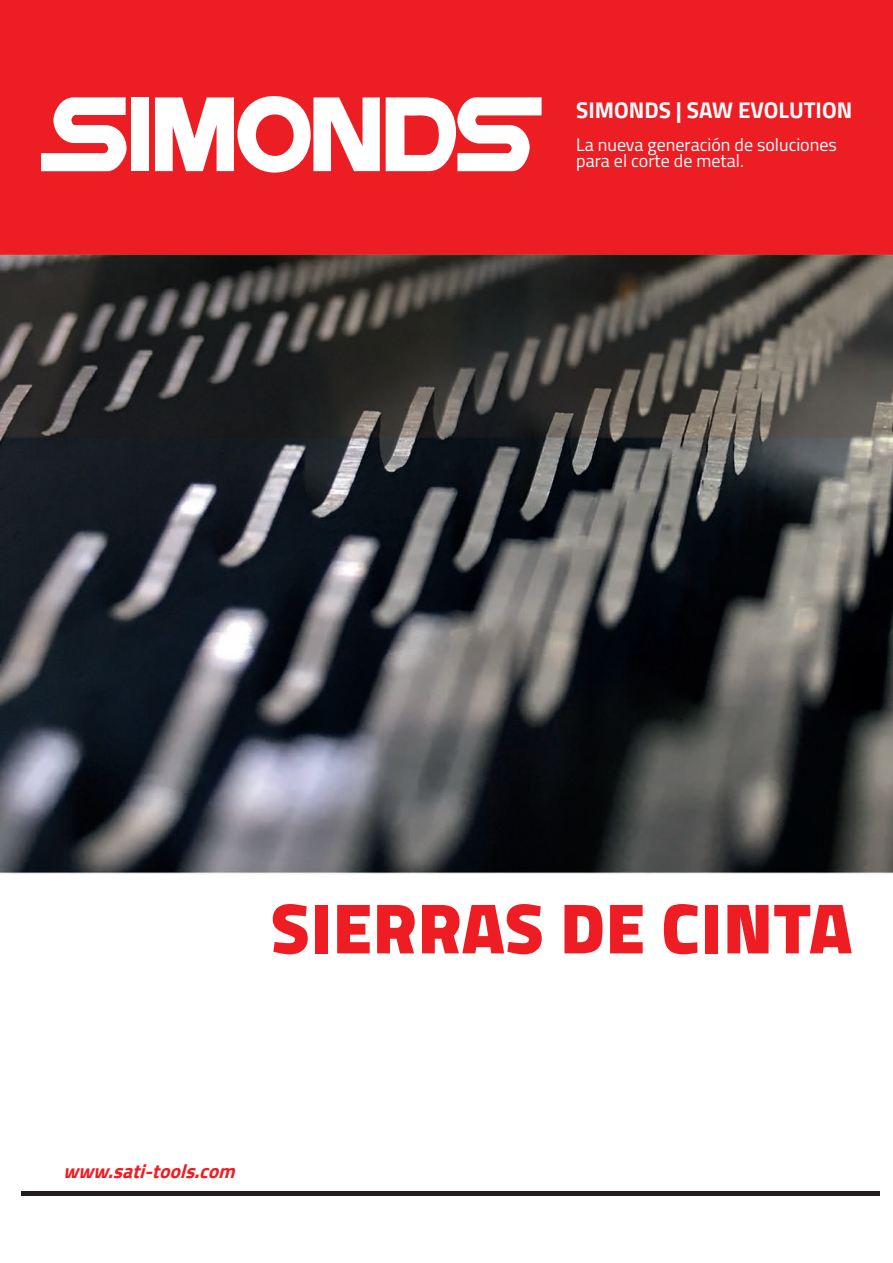
<style>
.page{position:relative;width:893px;height:1263px;background:#fff}
.page>*{position:absolute;margin:0;border:0;box-sizing:border-box;transform-origin:0 0}
.t1{font:900 72px "Cairo";color:#ee1d23}
.t2{font:700 22.5px "Cairo";color:#fff}
.t3{font:italic 700 19.5px "Cairo";color:#ee1d23}
.t4{font:18px/16.5px "Cairo";color:#fff}
</style>
<div class="page">
<img style="left:0;top:0;width:893px;height:1196px">
<hr style="left:21px;top:1191px;width:859px;height:4px;background:#231f20">
<div style="left:131px;top:97px;width:18px;height:74px;background:#fff"></div>
<svg style="left:41px;top:97px;width:86px;height:74px"></svg>
<svg style="left:386px;top:97px;width:156px;height:74px"></svg>
<svg style="left:155px;top:96px;width:225px;height:77px"></svg>
<p class="t2" style="left:576px;top:97px;width:278px">SIMONDS | SAW EVOLUTION</p>
<p class="t4" style="left:576px;top:136px;width:262px">La nueva generación de soluciones para el corte de metal.</p>
<h1 class="t1" style="left:271px;top:886px;width:583px">SIERRAS DE CINTA</h1>
<p class="t3" style="left:63px;top:1160px;width:182px">www.sati-tools.com</p>
</div>
